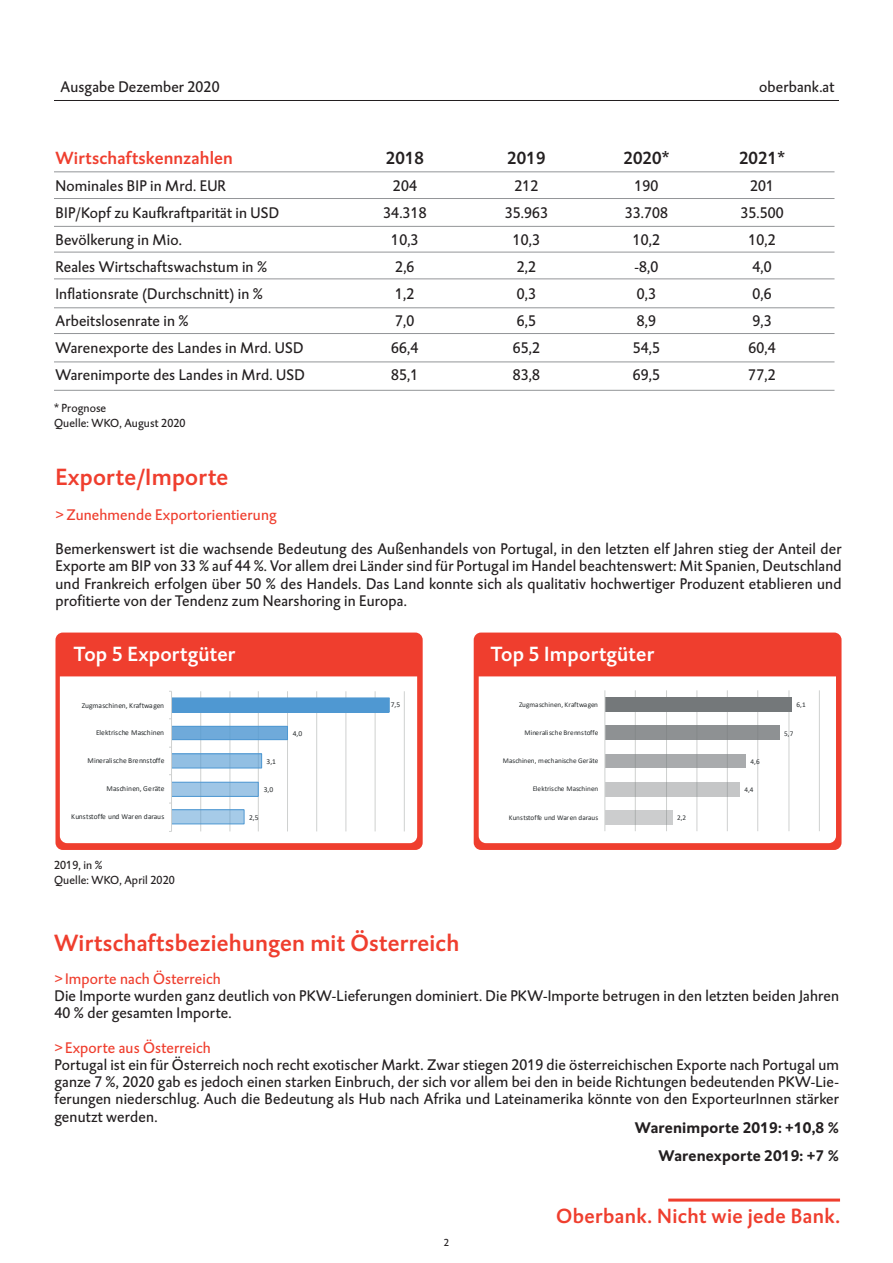
<style>
.page{position:relative;width:893px;height:1263px;background:#fff}
.page>*{position:absolute;margin:0;border:0;box-sizing:border-box;transform-origin:0 0}
.t1{font:24px "DTL Caspari T Medium";letter-spacing:.01em;color:#ef3e2e}
.t2{font:21px "DTL Caspari T Medium";letter-spacing:.01em;color:#fff}
.t3{font:21px "DTL Caspari T Medium";letter-spacing:.02em;color:#ef3e2e}
.t4{font:18px "DTL Caspari T Medium";letter-spacing:.01em;color:#ef3e2e}
.t5{font:18px "DTL Caspari T Medium";letter-spacing:.01em;color:#231f20}
.t6{font:15.75px/17.2px "DTL Caspari T";letter-spacing:.01em;color:#231f20;text-align:justify}
.t7{font:15.75px "DTL Caspari T";letter-spacing:.01em;color:#ef3e2e}
.t8{font:700 15.75px/28.5px "DTL Caspari T";letter-spacing:.01em;color:#231f20;text-align:right}
.t9{font:12px/15px "DTL Caspari T";letter-spacing:.01em;color:#231f20}
.t10{font:10.5px "DTL Caspari T";color:#231f20}
.t11{font:7.5px "Calibri";color:#292d2f}
.t12{font:7.2px "Calibri";color:#292d2f}
.t13{font:7.2px "Calibri";letter-spacing:.02em;color:#292d2f}
</style>
<div class="page">
<hr style="left:54px;top:100px;width:785px;height:1px;background:#231f20">
<hr style="left:668px;top:1198px;width:172px;height:3px;background:#ef3e2e">
<svg style="left:64px;top:171px;width:763px;height:219px"></svg>
<hr style="left:467px;top:277px;width:96px;height:1px;background:#fff">
<hr style="left:54px;top:172px;width:780px;height:1px;background:#939598">
<hr style="left:467px;top:232px;width:96px;height:1px;background:#fff">
<div style="left:55px;top:632px;width:368px;height:218px;background:#ef3e2e;border-radius:7px"></div>
<div style="left:60px;top:676px;width:357px;height:167px;background:#fff"></div>
<div style="left:474px;top:632px;width:367px;height:218px;background:#ef3e2e;border-radius:7px"></div>
<div style="left:479px;top:676px;width:357px;height:167px;background:#fff"></div>
<hr style="left:54px;top:198px;width:780px;height:1px;background:#939598">
<hr style="left:54px;top:226px;width:780px;height:1px;background:#939598">
<hr style="left:54px;top:252px;width:780px;height:1px;background:#939598">
<hr style="left:54px;top:279px;width:780px;height:1px;background:#939598">
<hr style="left:54px;top:308px;width:780px;height:1px;background:#939598">
<hr style="left:54px;top:333px;width:780px;height:1px;background:#939598">
<hr style="left:54px;top:390px;width:780px;height:1px;background:#939598">
<hr style="left:54px;top:362px;width:780px;height:1px;background:#939598">
<svg style="left:70px;top:682px;width:337px;height:153px;background:#e5eff7"></svg>
<svg style="left:502px;top:682px;width:323px;height:153px;background:#e9e9ea"></svg>
<p class="t6" style="left:61px;top:78px;width:160px">Ausgabe Dezember 2020</p>
<p class="t6" style="left:759px;top:78px;width:77px">oberbank.at</p>
<p class="t4" style="left:55px;top:147px;width:179px">Wirtschaftskennzahlen</p>
<p class="t5" style="left:386px;top:147px;width:40px">2018</p>
<p class="t5" style="left:507px;top:147px;width:40px">2019</p>
<p class="t5" style="left:623px;top:147px;width:48px">2020*</p>
<p class="t5" style="left:739px;top:147px;width:48px">2021*</p>
<p class="t6" style="left:55px;top:177px;width:172px">Nominales BIP in Mrd. EUR</p>
<p class="t6" style="left:393px;top:177px;width:25px">204</p>
<p class="t6" style="left:514px;top:177px;width:25px">212</p>
<p class="t6" style="left:634px;top:177px;width:25px">190</p>
<p class="t6" style="left:750px;top:177px;width:25px">201</p>
<p class="t6" style="left:55px;top:204px;width:225px">BIP/Kopf zu Kaufkraftparität in USD</p>
<p class="t6" style="left:383px;top:204px;width:45px">34.318</p>
<p class="t6" style="left:505px;top:204px;width:45px">35.963</p>
<p class="t6" style="left:625px;top:204px;width:45px">33.708</p>
<p class="t6" style="left:740px;top:204px;width:45px">35.500</p>
<p class="t6" style="left:55px;top:231px;width:128px">Bevölkerung in Mio.</p>
<p class="t6" style="left:391px;top:231px;width:29px">10,3</p>
<p class="t6" style="left:513px;top:231px;width:29px">10,3</p>
<p class="t6" style="left:633px;top:231px;width:29px">10,2</p>
<p class="t6" style="left:748px;top:231px;width:29px">10,2</p>
<p class="t6" style="left:55px;top:258px;width:213px">Reales Wirtschaftswachstum in %</p>
<p class="t6" style="left:395px;top:258px;width:21px">2,6</p>
<p class="t6" style="left:517px;top:258px;width:21px">2,2</p>
<p class="t6" style="left:634px;top:258px;width:25px">-8,0</p>
<p class="t6" style="left:752px;top:258px;width:21px">4,0</p>
<p class="t6" style="left:55px;top:285px;width:209px">Inflationsrate (Durchschnitt) in %</p>
<p class="t6" style="left:395px;top:285px;width:21px">1,2</p>
<p class="t6" style="left:517px;top:285px;width:21px">0,3</p>
<p class="t6" style="left:637px;top:285px;width:21px">0,3</p>
<p class="t6" style="left:752px;top:285px;width:21px">0,6</p>
<p class="t6" style="left:55px;top:312px;width:135px">Arbeitslosenrate in %</p>
<p class="t6" style="left:395px;top:312px;width:21px">7,0</p>
<p class="t6" style="left:517px;top:312px;width:21px">6,5</p>
<p class="t6" style="left:637px;top:312px;width:21px">8,9</p>
<p class="t6" style="left:752px;top:312px;width:21px">9,3</p>
<p class="t6" style="left:55px;top:339px;width:250px">Warenexporte des Landes in Mrd. USD</p>
<p class="t6" style="left:391px;top:339px;width:29px">66,4</p>
<p class="t6" style="left:513px;top:339px;width:29px">65,2</p>
<p class="t6" style="left:633px;top:339px;width:29px">54,5</p>
<p class="t6" style="left:748px;top:339px;width:29px">60,4</p>
<p class="t6" style="left:55px;top:366px;width:251px">Warenimporte des Landes in Mrd. USD</p>
<p class="t6" style="left:391px;top:366px;width:29px">85,1</p>
<p class="t6" style="left:513px;top:366px;width:29px">83,8</p>
<p class="t6" style="left:633px;top:366px;width:29px">69,5</p>
<p class="t6" style="left:748px;top:366px;width:29px">77,2</p>
<p class="t9" style="left:54px;top:400px;width:133px">* Prognose<br>Quelle: WKO, August 2020</p>
<h1 class="t1" style="left:55px;top:462px;width:174px">Exporte/Importe</h1>
<p class="t7" style="left:55px;top:505px;width:223px">&gt;Zunehmende Exportorientierung</p>
<p class="t6" style="left:55px;top:540px;width:788px">Bemerkenswert ist die wachsende Bedeutung des Außenhandels von Portugal, in den letzten elf Jahren stieg der Anteil der Exporte am BIP von 33 % auf 44 %. Vor allem drei Länder sind für Portugal im Handel beachtenswert: Mit Spanien, Deutschland und Frankreich erfolgen über 50 % des Handels. Das Land konnte sich als qualitativ hochwertiger Produzent etablieren und profitierte von der Tendenz zum Nearshoring in Europa.</p>
<h2 class="t2" style="left:74px;top:640px;width:163px">Top 5 Exportgüter</h2>
<h2 class="t2" style="left:491px;top:640px;width:165px">Top 5 Importgüter</h2>
<p class="t11" style="left:82px;top:700px;width:84px">Zugmaschinen, Kraftwagen</p>
<p class="t11" style="left:96px;top:727px;width:70px">Elektrische Maschinen</p>
<p class="t11" style="left:87px;top:756px;width:79px">Mineralische Brennstoffe</p>
<p class="t11" style="left:106px;top:783px;width:59px">Maschinen, Geräte</p>
<p class="t11" style="left:71px;top:812px;width:95px">Kunststoffe und Waren daraus</p>
<p class="t11" style="left:267px;top:756px;width:11px">3,1</p>
<p class="t11" style="left:264px;top:784px;width:11px">3,0</p>
<p class="t11" style="left:249px;top:812px;width:11px">2,5</p>
<p class="t11" style="left:293px;top:728px;width:11px">4,0</p>
<p class="t11" style="left:391px;top:699px;width:11px">7,5</p>
<p class="t12" style="left:519px;top:699px;width:80px">Zugmaschinen, Kraftwagen</p>
<p class="t12" style="left:524px;top:727px;width:75px">Mineralische Brennstoffe</p>
<p class="t13" style="left:503px;top:755px;width:97px">Maschinen, mechanische Geräte</p>
<p class="t12" style="left:533px;top:783px;width:67px">Elektrische Maschinen</p>
<p class="t12" style="left:509px;top:812px;width:91px">Kunststoffe und Waren daraus</p>
<p class="t12" style="left:677px;top:812px;width:11px">2,2</p>
<p class="t12" style="left:751px;top:756px;width:11px">4,6</p>
<p class="t12" style="left:744px;top:784px;width:11px">4,4</p>
<p class="t12" style="left:796px;top:699px;width:11px">6,1</p>
<p class="t12" style="left:784px;top:728px;width:11px">5,7</p>
<p class="t9" style="left:54px;top:858px;width:122px">2019, in %<br>Quelle: WKO, April 2020</p>
<h1 class="t1" style="left:54px;top:927px;width:407px">Wirtschaftsbeziehungen mit Österreich</h1>
<p class="t7" style="left:54px;top:969px;width:168px">&gt;Importe nach Österreich</p>
<p class="t6" style="left:54px;top:987px;width:786px">Die Importe wurden ganz deutlich von PKW-Lieferungen dominiert. Die PKW-Importe betrugen in den letzten beiden Jahren<br>40 % der gesamten Importe.</p>
<p class="t7" style="left:54px;top:1038px;width:158px">&gt;Exporte aus Österreich</p>
<p class="t6" style="left:54px;top:1056px;width:786px">Portugal ist ein für Österreich noch recht exotischer Markt. Zwar stiegen 2019 die österreichischen Exporte nach Portugal um ganze 7 %, 2020 gab es jedoch einen starken Einbruch, der sich vor allem bei den in beide Richtungen bedeutenden PKW-Lie&shy;ferungen niederschlug. Auch die Bedeutung als Hub nach Afrika und Lateinamerika könnte von den ExporteurInnen stärker genutzt werden.</p>
<p class="t8" style="left:635px;top:1112px;width:206px">Warenimporte 2019: +10,8 %<br>Warenexporte 2019: +7 %</p>
<p class="t10" style="left:444px;top:1236px;width:7px">2</p>
<h2 class="t3" style="left:556px;top:1202px;width:285px">Oberbank. Nicht wie jede Bank.</h2>
</div>
